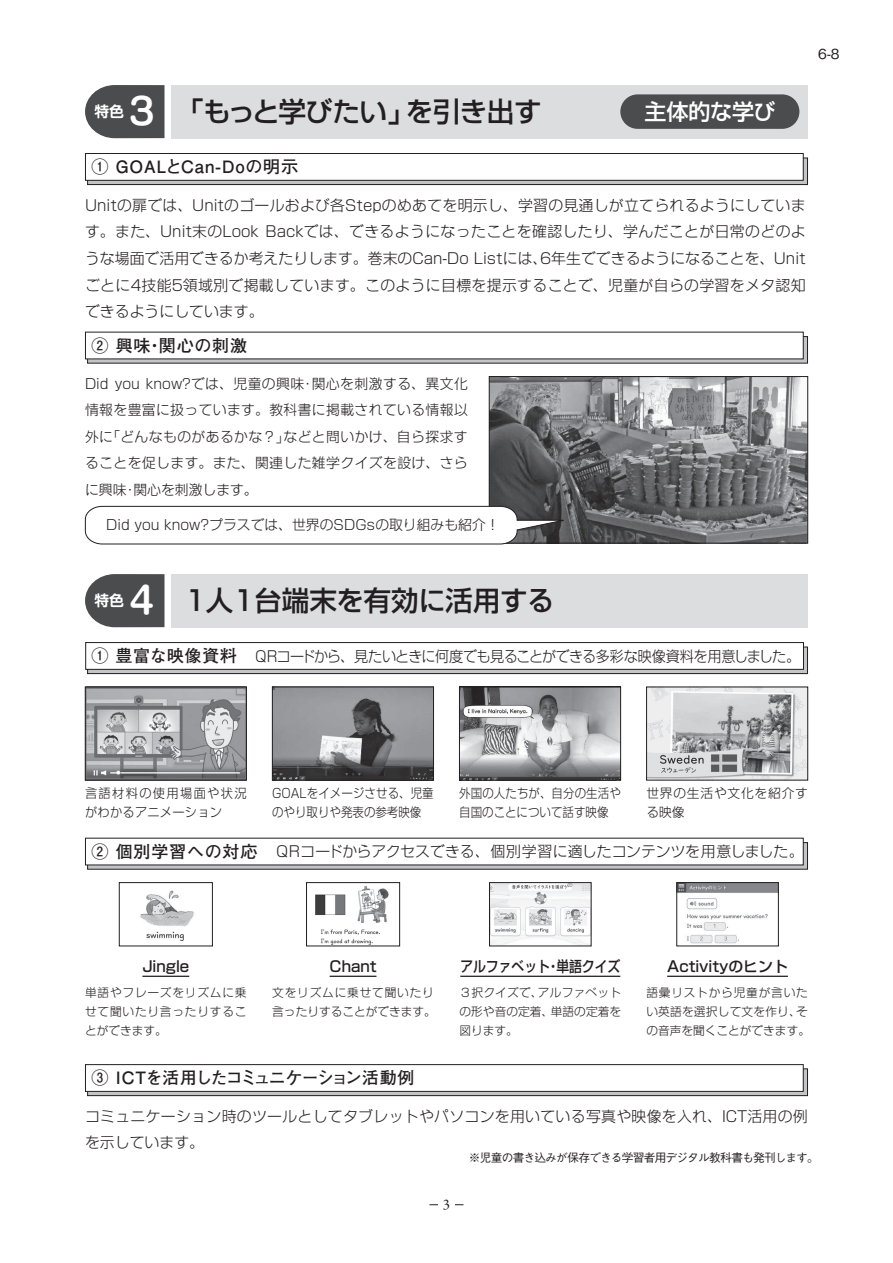
<style>
.page{position:relative;width:893px;height:1263px;background:#fff}
.page>*{position:absolute;margin:0;border:0;box-sizing:border-box;transform-origin:0 0}
.t1{font:500 27.6px "GJ Shin Go Pro N";letter-spacing:-.02em;color:#231f20}
.t2{font:500 27.6px "GJ Shin Go Pro N";color:#231f20}
.t3{font:500 22.05px "GJ Shin Go Pro N";color:#fff}
.t4{font:700 16.95px "GJ Futo Go B101 Pro N";letter-spacing:.035em;color:#231f20}
.t5{font:700 16.95px "GJ Futo Go B101 Pro N";letter-spacing:-.035em;color:#231f20}
.t6{font:300 14.85px/26.5px "GJ Shin Go Pro N";letter-spacing:.02em;color:#231f20;text-align:justify}
.t7{font:300 14.85px "GJ Shin Go Pro N";letter-spacing:-.045em;color:#231f20;scale:.95 1}
.t8{font:300 14.85px "GJ Shin Go Pro N";color:#231f20}
.t9{font:500 14.85px "GJ Shin Go Pro N";color:#231f20}
.t10{font:500 14.85px "GJ Shin Go Pro N";color:#231f20;scale:.86 1}
.t11{font:700 14.85px "GJ Shin M Go Pro N De";color:#fff}
.t12{font:14.85px "Garamond Premr Pro";color:#231f20}
.t13{font:300 13.8px/26.5px "GJ Shin Go Pro N";color:#231f20;text-align:justify}
.t14{font:500 13.8px "Gothic BBB Pro";color:#231f20}
.t15{font:300 12.75px/19.2px "GJ Shin Go Pro N";letter-spacing:.005em;color:#231f20;scale:.9 1}
.t16{font:300 12.75px/19.2px "GJ Shin Go Pro N";letter-spacing:.11em;color:#231f20;scale:.96 1}
.t17{font:300 12.75px/19.2px "GJ Shin Go Pro N";letter-spacing:.06em;color:#231f20}
.t18{font:300 11.7px/19.2px "GJ Shin Go Pro N";letter-spacing:.02em;color:#231f20;text-align:justify}
.t19{font:500 11.7px "GJ Gothic BBB Pro N";letter-spacing:-.065em;color:#231f20}
.s1{font-family:"GJ Shin M Go Pro N De";font-weight:700;font-size:35.7px;color:#fff}
.s2{font-family:"GJ Futo Go B101 Pro N";font-weight:700;font-size:16.95px}
</style>
<div class="page">
<img style="left:140px;top:890px;width:54px;height:50px">
<div style="left:119px;top:882px;width:94px;height:64px;border:1px solid #231f20"></div>
<img style="left:315px;top:886px;width:74px;height:58px">
<div style="left:306px;top:882px;width:94px;height:64px;border:1px solid #231f20"></div>
<img style="left:678px;top:884px;width:99px;height:60px">
<div style="left:676px;top:882px;width:103px;height:64px;border:1px solid #231f20"></div>
<img style="left:491px;top:884px;width:98px;height:60px">
<div style="left:489px;top:882px;width:102px;height:64px;border:1px solid #231f20"></div>
<div style="left:88px;top:158px;width:719px;height:27px;background:#c3c4c7"></div>
<div style="left:87px;top:158px;width:721px;height:27px;border:1px solid #231f20"></div>
<div style="left:85px;top:153px;width:718px;height:27px;background:#fff"></div>
<div style="left:85px;top:153px;width:719px;height:28px;border:1px solid #231f20"></div>
<div style="left:88px;top:647px;width:719px;height:27px;background:#c3c4c7"></div>
<div style="left:87px;top:647px;width:721px;height:27px;border:1px solid #231f20"></div>
<div style="left:86px;top:642px;width:717px;height:27px;background:#fff"></div>
<div style="left:85px;top:642px;width:719px;height:28px;border:1px solid #231f20"></div>
<img style="left:87px;top:689px;width:158px;height:89px">
<div style="left:85px;top:687px;width:162px;height:93px;border:1px solid #231f20"></div>
<img style="left:274px;top:689px;width:158px;height:89px">
<div style="left:272px;top:687px;width:162px;height:93px;border:1px solid #231f20"></div>
<img style="left:461px;top:689px;width:158px;height:89px">
<div style="left:459px;top:687px;width:162px;height:93px;border:1px solid #231f20"></div>
<svg style="left:89px;top:844px;width:717px;height:24px;background:#a9a9ac"></svg>
<div style="left:85px;top:838px;width:718px;height:27px;background:#fff"></div>
<img style="left:648px;top:689px;width:158px;height:89px">
<div style="left:646px;top:687px;width:162px;height:93px;border:1px solid #231f20"></div>
<hr style="left:142px;top:976px;width:47px;height:1px;background:#231f20">
<hr style="left:330px;top:976px;width:46px;height:1px;background:#231f20">
<hr style="left:460px;top:976px;width:160px;height:1px;background:#231f20">
<hr style="left:667px;top:976px;width:121px;height:1px;background:#231f20">
<div style="left:88px;top:1069px;width:719px;height:26px;background:#c3c4c7"></div>
<div style="left:87px;top:1068px;width:721px;height:28px;border:1px solid #231f20"></div>
<div style="left:85px;top:1064px;width:718px;height:27px;background:#fff"></div>
<div style="left:85px;top:1064px;width:719px;height:28px;border:1px solid #231f20"></div>
<img style="left:491px;top:378px;width:315px;height:163px">
<div style="left:489px;top:376px;width:319px;height:167px;border:1px solid #231f20"></div>
<svg style="left:89px;top:338px;width:717px;height:24px;background:#acacaf"></svg>
<div style="left:85px;top:332px;width:718px;height:27px;background:#fff"></div>
<svg style="left:85px;top:506px;width:485px;height:39px"></svg>
<div style="left:171px;top:85px;width:637px;height:53px;background:#dcdddf"></div>
<div style="left:620px;top:94px;width:179px;height:35px;background:#4b4c4d;border-radius:17px"></div>
<svg style="left:85px;top:85px;width:79px;height:53px;background:#595a5b"></svg>
<div style="left:171px;top:574px;width:637px;height:53px;background:#dcdddf"></div>
<svg style="left:85px;top:574px;width:79px;height:53px;background:#595a5b"></svg>
<p class="t14" style="left:818px;top:43px;width:23px">6-8</p>
<p class="t11" style="left:94px;top:100px;width:31px">特色</p>
<h1 class="t1" style="left:128px;top:89px;width:415px"><span class="s1">3</span> 「もっと学びたい」を引き出す</h1>
<h2 class="t3" style="left:644px;top:93px;width:133px">主体的な学び</h2>
<p class="t4" style="left:91px;top:153px;width:208px">① GOALとCan-Doの明示</p>
<p class="t6" style="left:85px;top:190px;width:722px">Unitの扉では、Unitのゴールおよび各Stepのめあてを明示し、学習の見通しが立てられるようにしています。また、Unit末のLook Backでは、できるようになったことを確認したり、学んだことが日常のどのような場面で活用できるか考えたりします。巻末のCan-Do Listには、6年生でできるようになることを、Unitごとに4技能5領域別で掲載しています。このように目標を提示することで、児童が自らの学習をメタ認知できるようにしています。</p>
<p class="t4" style="left:91px;top:332px;width:157px">② 興味・関心の刺激</p>
<p class="t13" style="left:85px;top:368px;width:384px">Did you know?では、児童の興味・関心を刺激する、異文化情報を豊富に扱っています。教科書に掲載されている情報以外に「どんなものがあるかな？」などと問いかけ、自ら探求することを促します。また、関連した雑学クイズを設け、さらに興味・関心を刺激します。</p>
<p class="t13" style="left:106px;top:510px;width:395px">Did you know?プラスでは、世界のSDGsの取り組みも紹介！</p>
<p class="t11" style="left:94px;top:589px;width:31px">特色</p>
<h1 class="t2" style="left:128px;top:578px;width:427px"><span class="s1">4</span> 1人1台端末を有効に活用する</h1>
<p class="t7" style="left:91px;top:644px;width:748px"><span class="s2">① 豊富な映像資料　</span>QRコードから、見たいときに何度でも見ることができる多彩な映像資料を用意しました。</p>
<p class="t16" style="left:85px;top:782px;width:170px">言語材料の使用場面や状況がわかるアニメーション</p>
<p class="t15" style="left:272px;top:782px;width:181px">GOALをイメージさせる、児童のやり取りや発表の参考映像</p>
<p class="t17" style="left:646px;top:782px;width:163px">世界の生活や文化を紹介する映像</p>
<p class="t15" style="left:459px;top:782px;width:181px">外国の人たちが、自分の生活や自国のことについて話す映像</p>
<p class="t8" style="left:91px;top:839px;width:714px"><span class="s2">② 個別学習への対応　</span>QRコードからアクセスできる、個別学習に適したコンテンツを用意しました。</p>
<p class="t9" style="left:142px;top:954px;width:48px">Jingle</p>
<p class="t18" style="left:85px;top:981px;width:163px">単語やフレーズをリズムに乗せて聞いたり言ったりすることができます。</p>
<p class="t9" style="left:330px;top:954px;width:48px">Chant</p>
<p class="t18" style="left:272px;top:981px;width:165px">文をリズムに乗せて聞いたり言ったりすることができます。</p>
<p class="t10" style="left:460px;top:954px;width:188px">アルファベット・単語クイズ</p>
<p class="t18" style="left:459px;top:981px;width:163px">３択クイズで、アルファベットの形や音の定着、単語の定着を図ります。</p>
<p class="t9" style="left:667px;top:954px;width:122px">Activityのヒント</p>
<p class="t18" style="left:646px;top:981px;width:165px;text-align:left">語彙リストから児童が言いたい英語を選択して文を作り、その音声を聞くことができます。</p>
<p class="t5" style="left:91px;top:1064px;width:325px">③ ICTを活用したコミュニケーション活動例</p>
<p class="t6" style="left:85px;top:1101px;width:724px">コミュニケーション時のツールとしてタブレットやパソコンを用いている写真や映像を入れ、ICT活用の例を示しています。</p>
<p class="t12" style="left:443px;top:1196px;width:9px">3</p>
<p class="t19" style="left:469px;top:1148px;width:351px">※児童の書き込みが保存できる学習者用デジタル教科書も発刊します。</p>
</div>
